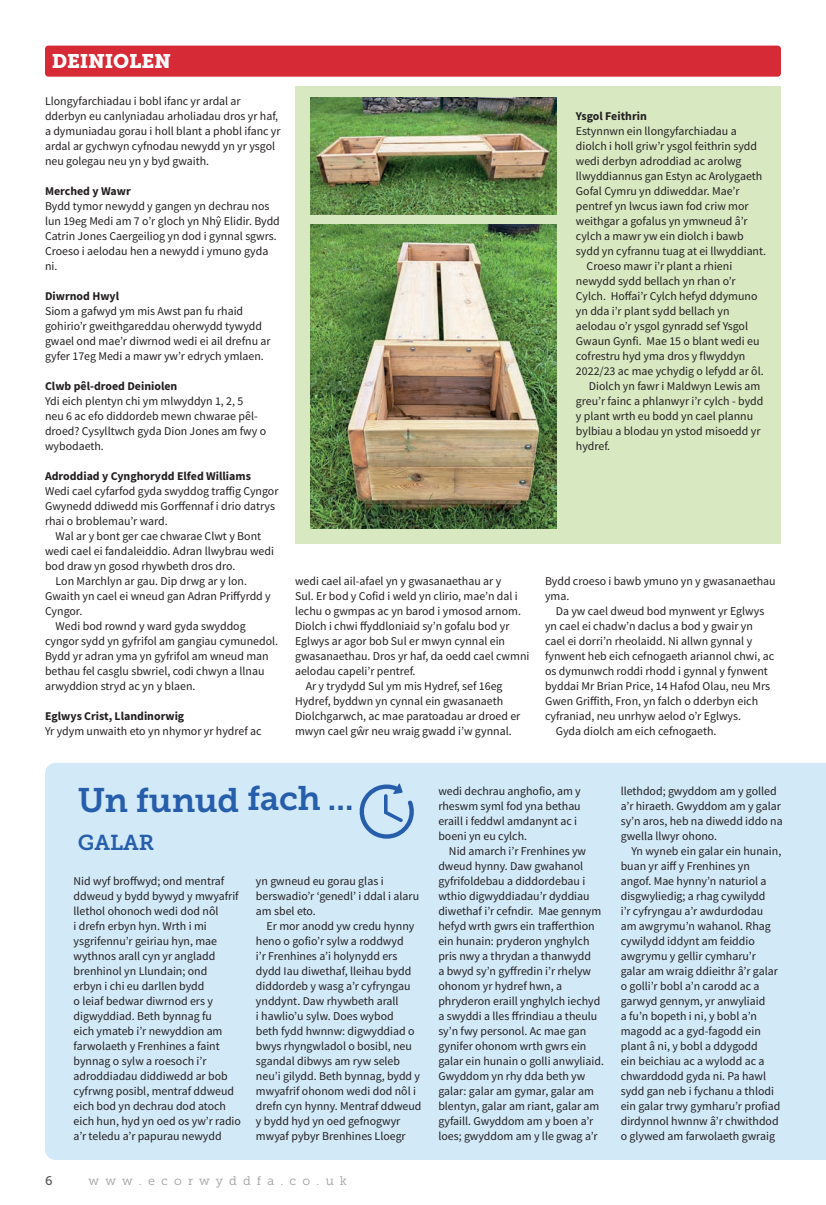
<style>
.page{position:relative;width:826px;height:1205px;background:#fff}
.page>*{position:absolute;margin:0;border:0;box-sizing:border-box;transform-origin:0 0}
.t1{font:33.88px "Museo Slab 700";letter-spacing:-.01em;color:#265eac}
.t2{font:21.5px "Museo Slab 700";color:#265eac}
.t3{font:19.62px "Museo Slab 900";letter-spacing:-.01em;color:#fff}
.t4{font:12.5px "Museo Slab 300";color:#9d9fa2}
.t5{font:12.5px "Museo Slab 500";color:#57585a}
.t6{font:11.88px/15px "Source Sans Pro";color:#231f20}
.t7{font:700 11.88px "Source Sans Pro";color:#231f20}
</style>
<div class="page">
<div style="left:45px;top:763px;width:781px;height:397px;background:#d2e9f8"></div>
<div style="left:295px;top:86px;width:486px;height:457px;background:#d8e9c2"></div>
<div style="left:45px;top:46px;width:736px;height:31px;background:#d62a36;border-radius:3px"></div>
<img style="left:310px;top:98px;width:246px;height:116px">
<img style="left:310px;top:224px;width:246px;height:304px">
<svg style="left:359px;top:783px;width:55px;height:56px;background:#a6c5e4"></svg>
<h3 class="t3" style="left:52px;top:50px;width:121px">DEINIOLEN</h3>
<p class="t6" style="left:45px;top:93px;width:237px">Llongyfarchiadau i bobl ifanc yr ardal ar dderbyn eu canlyniadau arholiadau dros yr haf, a dymuniadau gorau i holl blant a phobl ifanc yr ardal ar gychwyn cyfnodau newydd yn yr ysgol neu golegau neu yn y byd gwaith.</p>
<p class="t7" style="left:45px;top:183px;width:87px">Merched y Wawr</p>
<p class="t6" style="left:45px;top:198px;width:236px">Bydd tymor newydd y gangen yn dechrau nos lun 19eg Medi am 7 o’r gloch yn Nhŷ Elidir. Bydd Catrin Jones Caergeiliog yn dod i gynnal sgwrs.<br>Croeso i aelodau hen a newydd i ymuno gyda ni.</p>
<p class="t7" style="left:45px;top:288px;width:76px">Diwrnod Hwyl</p>
<p class="t6" style="left:45px;top:303px;width:227px">Siom a gafwyd ym mis Awst pan fu rhaid gohirio’r gweithgareddau oherwydd tywydd gwael ond mae’r diwrnod wedi ei ail drefnu ar gyfer 17eg Medi a mawr yw’r edrych ymlaen.</p>
<p class="t7" style="left:45px;top:378px;width:134px">Clwb pêl-droed Deiniolen</p>
<p class="t6" style="left:45px;top:393px;width:222px">Ydi eich plentyn chi ym mlwyddyn 1, 2, 5<br>neu 6 ac efo diddordeb mewn chwarae pêl&shy;droed? Cysylltwch gyda Dion Jones am fwy o wybodaeth.</p>
<p class="t7" style="left:45px;top:468px;width:207px">Adroddiad y Cynghorydd Elfed Williams</p>
<p class="t6" style="left:45px;top:483px;width:235px">Wedi cael cyfarfod gyda swyddog traffig Cyngor<br>Gwynedd ddiwedd mis Gorffennaf i drio datrys rhai o broblemau’r ward.</p>
<p class="t6" style="left:56px;top:528px;width:207px">Wal ar y bont ger cae chwarae Clwt y Bont</p>
<p class="t6" style="left:45px;top:543px;width:230px">wedi cael ei fandaleiddio. Adran llwybrau wedi</p>
<p class="t6" style="left:45px;top:558px;width:192px">bod draw yn gosod rhywbeth dros dro.</p>
<p class="t6" style="left:56px;top:573px;width:193px">Lon Marchlyn ar gau. Dip drwg ar y lon.</p>
<p class="t6" style="left:45px;top:588px;width:227px">Gwaith yn cael ei wneud gan Adran Priffyrdd y</p>
<p class="t6" style="left:45px;top:603px;width:39px">Cyngor.</p>
<p class="t6" style="left:56px;top:618px;width:191px">Wedi bod rownd y ward gyda swyddog</p>
<p class="t6" style="left:45px;top:633px;width:235px">cyngor sydd yn gyfrifol am gangiau cymunedol.</p>
<p class="t6" style="left:45px;top:648px;width:225px">Bydd yr adran yma yn gyfrifol am wneud man</p>
<p class="t6" style="left:45px;top:663px;width:221px">bethau fel casglu sbwriel, codi chwyn a llnau</p>
<p class="t6" style="left:45px;top:678px;width:152px">arwyddion stryd ac yn y blaen.</p>
<p class="t7" style="left:45px;top:708px;width:141px">Eglwys Crist, Llandinorwig</p>
<p class="t6" style="left:45px;top:723px;width:218px">Yr ydym unwaith eto yn nhymor yr hydref ac</p>
<p class="t6" style="left:295px;top:573px;width:208px">wedi cael ail-afael yn y gwasanaethau ar y</p>
<p class="t6" style="left:295px;top:588px;width:224px">Sul. Er bod y Cofid i weld yn clirio, mae’n dal i</p>
<p class="t6" style="left:295px;top:603px;width:227px">lechu o gwmpas ac yn barod i ymosod arnom.</p>
<p class="t6" style="left:295px;top:618px;width:216px">Diolch i chwi ffyddloniaid sy’n gofalu bod yr</p>
<p class="t6" style="left:295px;top:633px;width:211px">Eglwys ar agor bob Sul er mwyn cynnal ein</p>
<p class="t6" style="left:295px;top:648px;width:236px">gwasanaethau. Dros yr haf, da oedd cael cwmni</p>
<p class="t6" style="left:295px;top:663px;width:122px">aelodau capeli’r pentref.</p>
<p class="t6" style="left:306px;top:678px;width:198px">Ar y trydydd Sul ym mis Hydref, sef 16eg</p>
<p class="t6" style="left:295px;top:693px;width:210px">Hydref, byddwn yn cynnal ein gwasanaeth</p>
<p class="t6" style="left:295px;top:708px;width:227px">Diolchgarwch, ac mae paratoadau ar droed er</p>
<p class="t6" style="left:295px;top:723px;width:218px">mwyn cael gŵr neu wraig gwadd i’w gynnal.</p>
<p class="t7" style="left:576px;top:108px;width:72px">Ysgol Feithrin</p>
<p class="t6" style="left:576px;top:123px;width:162px">Estynnwn ein llongyfarchiadau a</p>
<p class="t6" style="left:576px;top:138px;width:183px">diolch i holl griw’r ysgol feithrin sydd</p>
<p class="t6" style="left:576px;top:153px;width:167px">wedi derbyn adroddiad ac arolwg</p>
<p class="t6" style="left:576px;top:168px;width:188px">llwyddiannus gan Estyn ac Arolygaeth</p>
<p class="t6" style="left:576px;top:183px;width:165px">Gofal Cymru yn ddiweddar. Mae’r</p>
<p class="t6" style="left:576px;top:198px;width:174px">pentref yn lwcus iawn fod criw mor</p>
<p class="t6" style="left:576px;top:213px;width:173px">weithgar a gofalus yn ymwneud â’r</p>
<p class="t6" style="left:576px;top:228px;width:169px">cylch a mawr yw ein diolch i bawb</p>
<p class="t6" style="left:576px;top:243px;width:192px">sydd yn cyfrannu tuag at ei llwyddiant.</p>
<p class="t6" style="left:586px;top:258px;width:147px">Croeso mawr i’r plant a rhieni</p>
<p class="t6" style="left:576px;top:273px;width:161px">newydd sydd bellach yn rhan o’r</p>
<p class="t6" style="left:576px;top:288px;width:183px">Cylch. Hoffai’r Cylch hefyd ddymuno</p>
<p class="t6" style="left:576px;top:303px;width:155px">yn dda i’r plant sydd bellach yn</p>
<p class="t6" style="left:576px;top:318px;width:174px">aelodau o’r ysgol gynradd sef Ysgol</p>
<p class="t6" style="left:576px;top:333px;width:185px">Gwaun Gynfi. Mae 15 o blant wedi eu</p>
<p class="t6" style="left:576px;top:348px;width:171px">cofrestru hyd yma dros y flwyddyn</p>
<p class="t6" style="left:576px;top:363px;width:189px">2022/23 ac mae ychydig o lefydd ar ôl.</p>
<p class="t6" style="left:589px;top:378px;width:173px">Diolch yn fawr i Maldwyn Lewis am</p>
<p class="t6" style="left:576px;top:393px;width:189px">greu’r fainc a phlanwyr i’r cylch - bydd</p>
<p class="t6" style="left:576px;top:408px;width:179px">y plant wrth eu bodd yn cael plannu</p>
<p class="t6" style="left:576px;top:423px;width:186px">bylbiau a blodau yn ystod misoedd yr</p>
<p class="t6" style="left:576px;top:438px;width:36px">hydref.</p>
<p class="t6" style="left:545px;top:573px;width:232px">Bydd croeso i bawb ymuno yn y gwasanaethau yma.</p>
<p class="t6" style="left:555px;top:603px;width:210px">Da yw cael dweud bod mynwent yr Eglwys</p>
<p class="t6" style="left:545px;top:618px;width:209px">yn cael ei chadw’n daclus a bod y gwair yn</p>
<p class="t6" style="left:545px;top:633px;width:209px">cael ei dorri’n rheolaidd. Ni allwn gynnal y</p>
<p class="t6" style="left:545px;top:648px;width:230px">fynwent heb eich cefnogaeth ariannol chwi, ac</p>
<p class="t6" style="left:545px;top:663px;width:224px">os dymunwch roddi rhodd i gynnal y fynwent</p>
<p class="t6" style="left:545px;top:678px;width:226px">byddai Mr Brian Price, 14 Hafod Olau, neu Mrs</p>
<p class="t6" style="left:545px;top:693px;width:214px">Gwen Griffith, Fron, yn falch o dderbyn eich</p>
<p class="t6" style="left:545px;top:708px;width:197px">cyfraniad, neu unrhyw aelod o’r Eglwys.</p>
<p class="t6" style="left:555px;top:723px;width:162px">Gyda diolch am eich cefnogaeth.</p>
<h1 class="t1" style="left:78px;top:780px;width:277px">Un funud fach ...</h1>
<h2 class="t2" style="left:78px;top:830px;width:78px">GALAR</h2>
<p class="t6" style="left:74px;top:873px;width:169px">Nid wyf broffwyd; ond mentraf ddweud y bydd bywyd y mwyafrif llethol ohonoch wedi dod nôl<br>i drefn erbyn hyn. Wrth i mi ysgrifennu’r geiriau hyn, mae wythnos arall cyn yr angladd brenhinol yn Llundain; ond<br>erbyn i chi eu darllen bydd<br>o leiaf bedwar diwrnod ers y digwyddiad. Beth bynnag fu<br>eich ymateb i’r newyddion am farwolaeth y Frenhines a faint bynnag o sylw a roesoch i’r adroddiadau diddiwedd ar bob cyfrwng posibl, mentraf ddweud eich bod yn dechrau dod atoch eich hun, hyd yn oed os yw’r radio a’r teledu a’r papurau newydd</p>
<p class="t6" style="left:256px;top:873px;width:165px">yn gwneud eu gorau glas i berswadio’r ‘genedl’ i ddal i alaru am sbel eto.</p>
<p class="t6" style="left:256px;top:918px;width:167px;text-indent:11px">Er mor anodd yw credu hynny heno o gofio’r sylw a roddwyd<br>i’r Frenhines a’i holynydd ers dydd Iau diwethaf, lleihau bydd diddordeb y wasg a’r cyfryngau ynddynt. Daw rhywbeth arall<br>i hawlio’u sylw. Does wybod<br>beth fydd hwnnw: digwyddiad o bwys rhyngwladol o bosibl, neu sgandal dibwys am ryw seleb neu’i gilydd. Beth bynnag, bydd y mwyafrif ohonom wedi dod nôl i drefn cyn hynny. Mentraf ddweud y bydd hyd yn oed gefnogwyr mwyaf pybyr Brenhines Lloegr</p>
<p class="t5" style="left:45px;top:1174px;width:9px">6</p>
<p class="t4" style="left:89px;top:1174px;width:260px">w w w . e c o r w y d d f a . c o . u k</p>
<p class="t6" style="left:438px;top:783px;width:144px">wedi dechrau anghofio, am y rheswm syml fod yna bethau eraill i feddwl amdanynt ac i boeni yn eu cylch.</p>
<p class="t6" style="left:438px;top:843px;width:167px;text-indent:11px">Nid amarch i’r Frenhines yw dweud hynny. Daw gwahanol gyfrifoldebau a diddordebau i wthio digwyddiadau’r dyddiau diwethaf i’r cefndir. Mae gennym hefyd wrth gwrs ein trafferthion ein hunain: pryderon ynghylch pris nwy a thrydan a thanwydd<br>a bwyd sy’n gyffredin i’r rhelyw ohonom yr hydref hwn, a phryderon eraill ynghylch iechyd a swyddi a lles ffrindiau a theulu sy’n fwy personol. Ac mae gan gynifer ohonom wrth gwrs ein galar ein hunain o golli anwyliaid.<br>Gwyddom yn rhy dda beth yw galar: galar am gymar, galar am blentyn, galar am riant, galar am gyfaill. Gwyddom am y boen a’r loes; gwyddom am y lle gwag a’r</p>
<p class="t6" style="left:620px;top:783px;width:163px">llethdod; gwyddom am y golled a’r hiraeth. Gwyddom am y galar sy’n aros, heb na diwedd iddo na gwella llwyr ohono.</p>
<p class="t6" style="left:620px;top:843px;width:162px;text-indent:11px">Yn wyneb ein galar ein hunain, buan yr aiff y Frenhines yn angof. Mae hynny’n naturiol a disgwyliedig; a rhag cywilydd<br>i’r cyfryngau a’r awdurdodau am awgrymu’n wahanol. Rhag cywilydd iddynt am feiddio awgrymu y gellir cymharu’r galar am wraig ddieithr â’r galar o golli’r bobl a’n carodd ac a garwyd gennym, yr anwyliaid<br>a fu’n bopeth i ni, y bobl a’n magodd ac a gyd-fagodd ein plant â ni, y bobl a ddygodd<br>ein beichiau ac a wylodd ac a chwarddodd gyda ni. Pa hawl sydd gan neb i fychanu a thlodi ein galar trwy gymharu’r profiad dirdynnol hwnnw â’r chwithdod o glywed am farwolaeth gwraig</p>
</div>
